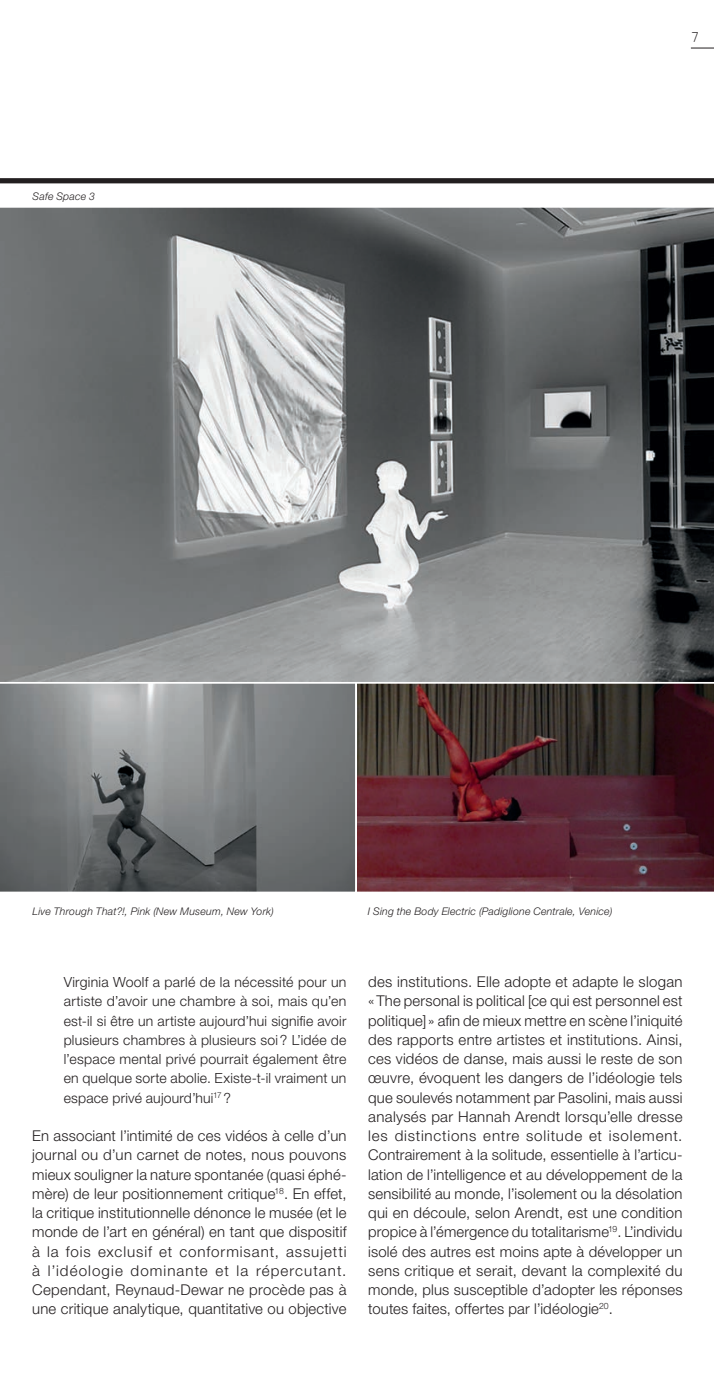
<style>
.page{position:relative;width:714px;height:1386px;background:#fff}
.page>*{position:absolute;margin:0;border:0;box-sizing:border-box;transform-origin:0 0}
.t1{font:300 14.88px/19.2px "Helvetica Neue LT Pro";letter-spacing:.015em;color:#231f20;text-align:justify}
.t2{font:300 14px/19.2px "Helvetica Neue LT Pro";letter-spacing:.015em;color:#231f20;text-align:justify}
.t3{font:14px "TSTAR Mono Round";color:#231f20}
.t4{font:italic 300 10.5px "Helvetica Neue LT Pro";letter-spacing:.02em;color:#231f20}
</style>
<div class="page">
<svg style="left:0;top:685px;width:354px;height:207px;background:#777a7c"></svg>
<svg style="left:354px;top:685px;width:360px;height:207px;background:#4f2b30"></svg>
<svg style="left:0;top:207px;width:714px;height:478px;background:#787b7c"></svg>
<div style="left:0;top:178px;width:714px;height:5px;background:#231f20"></div>
<svg style="left:691px;top:48px;width:23px;height:1px"></svg>
<p class="t4" style="left:33px;top:190px;width:64px">Safe Space 3</p>
<p class="t3" style="left:691px;top:29px;width:10px">7</p>
<p class="t4" style="left:32px;top:905px;width:243px">Live Through That?!, Pink (New Museum, New York)</p>
<p class="t4" style="left:368px;top:905px;width:246px">I Sing the Body Electric (Padiglione Centrale, Venice)</p>
<p class="t2" style="left:64px;top:972px;width:284px">Virginia Woolf a parlé de la nécessité pour un artiste d’avoir une chambre à soi, mais qu’en est-il si être un artiste aujourd’hui signifie avoir plusieurs chambres à plusieurs soi? L’idée de l’espace mental privé pourrait également être en quelque sorte abolie. Existe-t-il vraiment un espace privé aujourd’hui<sup>17</sup> ?</p>
<p class="t1" style="left:32px;top:1126px;width:316px">En associant l’intimité de ces vidéos à celle d’un journal ou d’un carnet de notes, nous pouvons mieux souligner la nature spontanée (quasi éphé&shy;mère) de leur positionnement critique<sup>18</sup>. En effet, la critique institutionnelle dénonce le musée (et le monde de l’art en général) en tant que dispositif à la fois exclusif et conformisant, assujetti à l’idéologie dominante et la répercutant.<br>Cependant, Reynaud-Dewar ne procède pas à une critique analytique, quantitative ou objective</p>
<p class="t1" style="left:368px;top:972px;width:316px">des institutions. Elle adopte et adapte le slogan «The personal is political [ce qui est personnel est politique] » afin de mieux mettre en scène l’iniquité des rapports entre artistes et institutions. Ainsi, ces vidéos de danse, mais aussi le reste de son œuvre, évoquent les dangers de l’idéologie tels que soulevés notamment par Pasolini, mais aussi analysés par Hannah Arendt lorsqu’elle dresse les distinctions entre solitude et isolement.<br>Contrairement à la solitude, essentielle à l’articu&shy;lation de l’intelligence et au développement de la sensibilité au monde, l’isolement ou la désolation qui en découle, selon Arendt, est une condition propice à l’émergence du totalitarisme<sup>19</sup>. L’individu isolé des autres est moins apte à développer un sens critique et serait, devant la complexité du monde, plus susceptible d’adopter les réponses toutes faites, offertes par l’idéologie<sup>20</sup>.</p>
</div>
